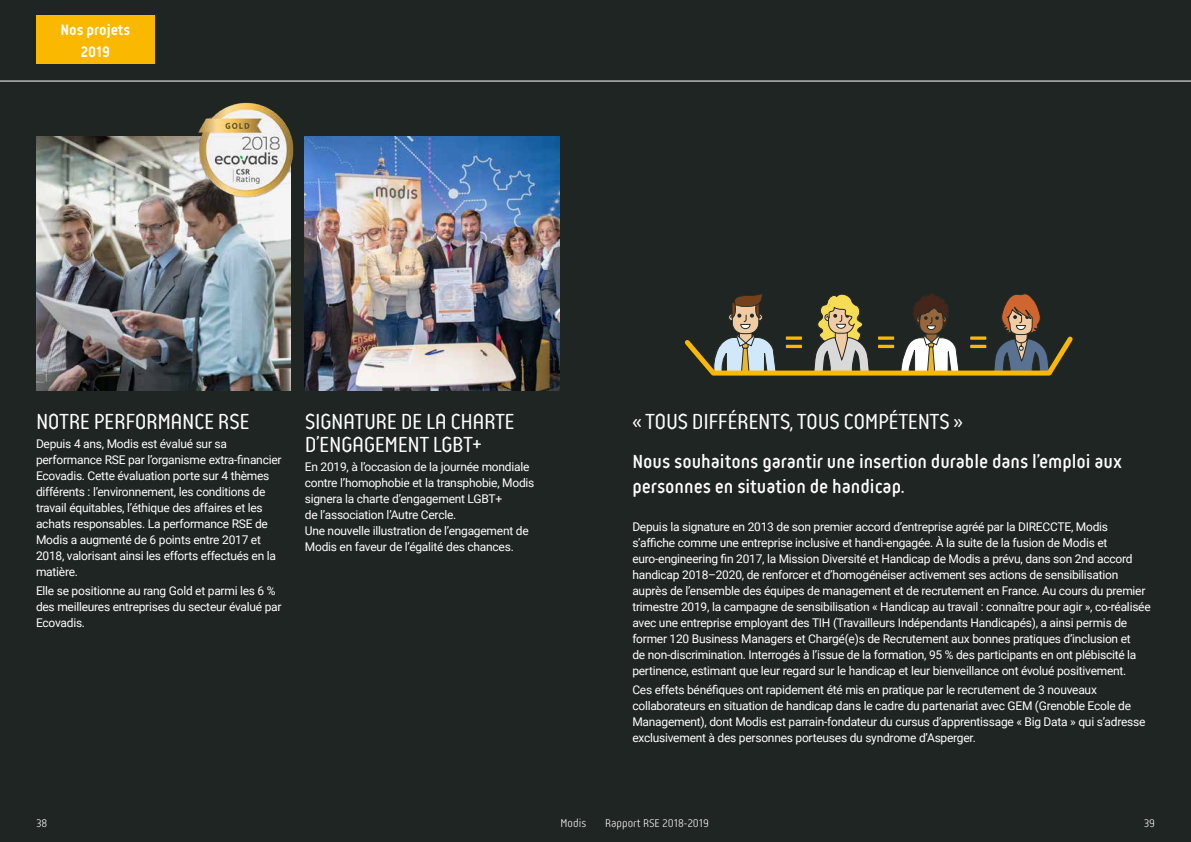
<style>
.page{position:relative;width:1191px;height:842px;background:#1f2522}
.page>*{position:absolute;margin:0;border:0;box-sizing:border-box;transform-origin:0 0}
.t1{font:50px "Reso";color:#fbb800}
.t2{font:23px/23px "Reso";letter-spacing:-.02em;color:#fff}
.t3{font:20px/25px "Reso Regular 5";color:#fff}
.t4{font:16px/22.8px "Reso Regular 3";color:#fff;text-align:center}
.t5{font:12px/16px "Roboto";letter-spacing:-.02em;color:#fff}
.t6{font:12px "Reso Regular 2";color:#fff}
</style>
<div class="page">
<img style="left:36px;top:136px;width:255px;height:255px">
<img style="left:305px;top:136px;width:254px;height:255px">
<div style="left:36px;top:16px;width:119px;height:48px;background:#fbb800"></div>
<hr style="left:0;top:81px;width:1191px;height:1px;background:#fff">
<svg style="left:684px;top:293px;width:389px;height:83px"></svg>
<img style="left:194px;top:98px;width:104px;height:103px;border-radius:52px">
<h3 class="t4" style="left:60px;top:18px;width:71px">Nos projets<br>2019</h3>
<h2 class="t2" style="left:36px;top:410px;width:215px">NOTRE PERFORMANCE RSE</h2>
<p class="t5" style="left:36px;top:435px;width:247px">Depuis 4 ans, Modis est évalué sur sa performance RSE par l’organisme extra-financier Ecovadis. Cette évaluation porte sur 4 thèmes différents : l’environnement, les conditions de travail équitables, l’éthique des affaires et les achats responsables. La performance RSE de Modis a augmenté de 6 points entre 2017 et 2018, valorisant ainsi les efforts effectués en la matière.</p>
<p class="t5" style="left:36px;top:582px;width:247px">Elle se positionne au rang Gold et parmi les 6 % des meilleures entreprises du secteur évalué par<br>Ecovadis.</p>
<h2 class="t2" style="left:305px;top:410px;width:211px">SIGNATURE DE LA CHARTE<br>D’ENGAGEMENT LGBT+</h2>
<p class="t5" style="left:305px;top:458px;width:231px">En 2019, à l’occasion de la journée mondiale contre l’homophobie et la transphobie, Modis signera la charte d’engagement LGBT+<br>de l’association l’Autre Cercle.<br>Une nouvelle illustration de l’engagement de Modis en faveur de l’égalité des chances.</p>
<h1 class="t1" style="left:784px;top:313px;width:21px">=</h1>
<h1 class="t1" style="left:876px;top:313px;width:21px">=</h1>
<h1 class="t1" style="left:968px;top:313px;width:21px">=</h1>
<h2 class="t2" style="left:632px;top:410px;width:332px">« TOUS DIFFÉRENTS, TOUS COMPÉTENTS »</h2>
<h3 class="t3" style="left:632px;top:449px;width:491px">Nous souhaitons garantir une insertion durable dans l’emploi aux personnes en situation de handicap.</h3>
<p class="t5" style="left:632px;top:518px;width:520px">Depuis la signature en 2013 de son premier accord d’entreprise agréé par la DIRECCTE, Modis s’affiche comme une entreprise inclusive et handi-engagée. À la suite de la fusion de Modis et euro-engineering fin 2017, la Mission Diversité et Handicap de Modis a prévu, dans son 2nd accord handicap 2018–2020, de renforcer et d’homogénéiser activement ses actions de sensibilisation auprès de l’ensemble des équipes de management et de recrutement en France. Au cours du premier trimestre 2019, la campagne de sensibilisation « Handicap au travail : connaître pour agir », co-réalisée avec une entreprise employant des TIH (Travailleurs Indépendants Handicapés), a ainsi permis de former 120 Business Managers et Chargé(e)s de Recrutement aux bonnes pratiques d’inclusion et<br>de non-discrimination. Interrogés à l’issue de la formation, 95 % des participants en ont plébiscité la pertinence, estimant que leur regard sur le handicap et leur bienveillance ont évolué positivement.</p>
<p class="t5" style="left:632px;top:681px;width:514px">Ces effets bénéfiques ont rapidement été mis en pratique par le recrutement de 3 nouveaux collaborateurs en situation de handicap dans le cadre du partenariat avec GEM (Grenoble Ecole de Management), dont Modis est parrain-fondateur du cursus d’apprentissage « Big Data » qui s’adresse exclusivement à des personnes porteuses du syndrome d’Asperger.</p>
<p class="t6" style="left:36px;top:817px;width:13px">38</p>
<p class="t6" style="left:560px;top:817px;width:27px">Modis</p>
<p class="t6" style="left:605px;top:817px;width:105px">Rapport RSE 2018-2019</p>
<p class="t6" style="left:1143px;top:817px;width:13px">39</p>
</div>
